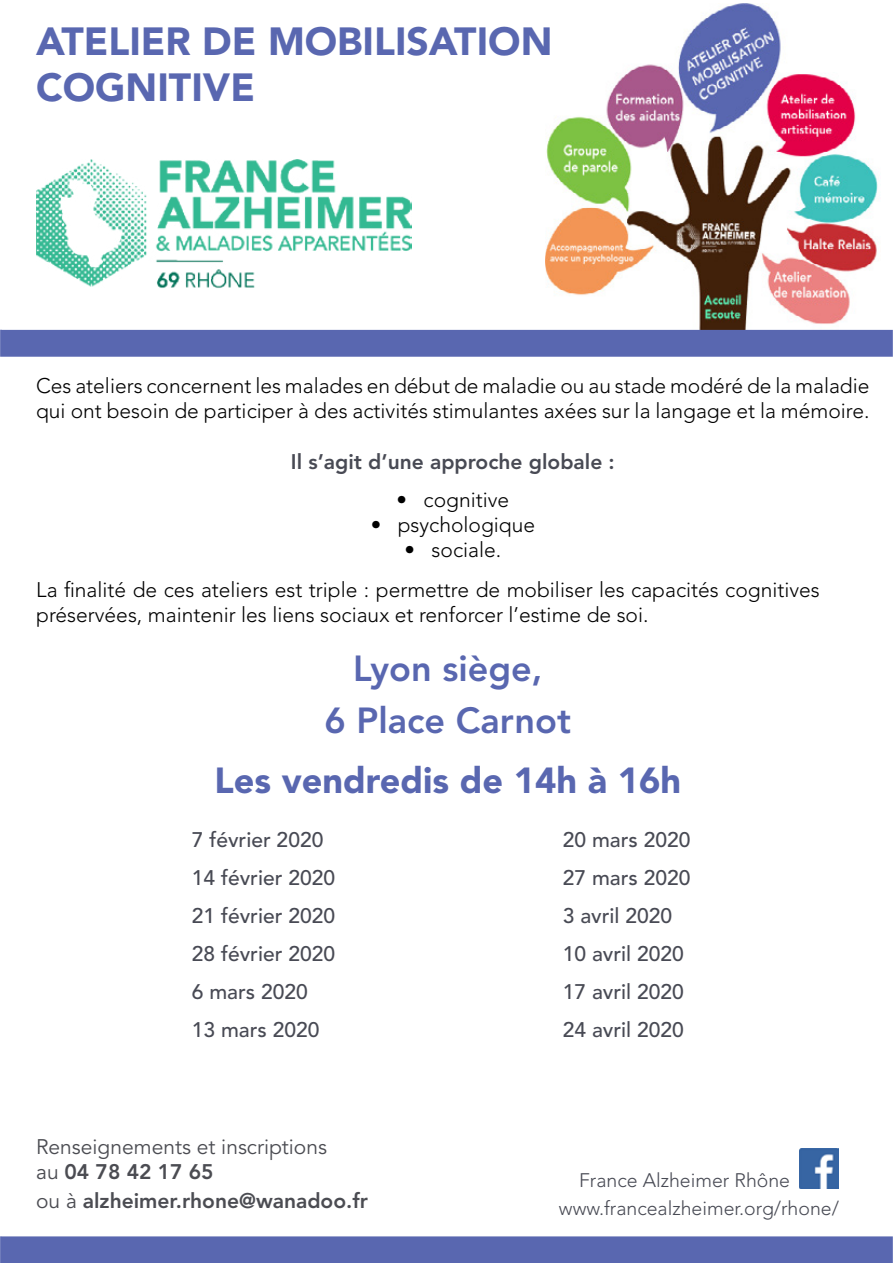
<style>
.page{position:relative;width:893px;height:1263px;background:#fff}
.page>*{position:absolute;margin:0;border:0;box-sizing:border-box;transform-origin:0 0}
.t1{font:900 39px/46.8px "Avenir LT Std";color:#5967b0}
.t2{font:800 36px/51.8px "Avenir LT Std";color:#5967b0;text-align:center}
.t3{font:900 36px "Avenir LT Std";color:#5967b0}
.t4{font:300 21px/25.2px "Avenir LT Std";color:#000}
.t5{font:500 21px/38px "Avenir LT Std";color:#484a54}
.t6{font:21px/25.2px "Avenir LT Std";color:#4b4c52}
.t7{font:800 21px "Avenir LT Std";color:#4b4c52}
.t8{font:800 21px "Avenir LT Std";color:#484a54}
.t9{font:300 19.5px/27.2px "Avenir LT Std";color:#484a54}
.s1{font-weight:800}
.s2{font-weight:400}
</style>
<div class="page">
<img style="left:546px;top:3px;width:335px;height:327px">
<img style="left:36px;top:160px;width:376px;height:128px">
<img style="left:800px;top:1148px;width:39px;height:41px">
<div style="left:0;top:330px;width:893px;height:27px;background:#5967b0"></div>
<div style="left:0;top:1236px;width:893px;height:27px;background:#5967b0"></div>
<h1 class="t1" style="left:36px;top:17px;width:518px">ATELIER DE MOBILISATION<br>COGNITIVE</h1>
<p class="t4" style="left:36px;top:373px;width:835px">Ces ateliers concernent les malades en début de maladie ou au stade modéré de la maladie qui ont besoin de participer à des activités stimulantes axées sur la langage et la mémoire.</p>
<p class="t8" style="left:291px;top:449px;width:325px">Il s’agit d’une approche globale :</p>
<p class="t4" style="left:397px;top:487px;width:114px">• cognitive</p>
<p class="t4" style="left:371px;top:512px;width:166px">• psychologique</p>
<p class="t4" style="left:36px;top:530px;width:785px;line-height:40px;text-indent:368px">• sociale.<br>La finalité de ces ateliers est triple : permettre de mobiliser les capacités cognitives</p>
<p class="t4" style="left:36px;top:603px;width:614px">préservées, maintenir les liens sociaux et renforcer l’estime de soi.</p>
<h2 class="t2" style="left:325px;top:643px;width:248px">Lyon siège,<br>6 Place Carnot</h2>
<h2 class="t3" style="left:215px;top:759px;width:468px">Les vendredis de 14h à 16h</h2>
<p class="t5" style="left:192px;top:821px;width:145px">7 février 2020<br>14 février 2020<br>21 février 2020<br>28 février 2020<br>6 mars 2020<br>13 mars 2020</p>
<p class="t5" style="left:563px;top:821px;width:129px">20 mars 2020<br>27 mars 2020<br>3 avril 2020<br>10 avril 2020<br>17 avril 2020<br>24 avril 2020</p>
<p class="t6" style="left:36px;top:1135px;width:292px">Renseignements et inscriptions au <span class="s1">04 78 42 17 65</span></p>
<p class="t7" style="left:36px;top:1188px;width:333px"><span class="s2">ou à</span> alzheimer.rhone@wanadoo.fr</p>
<p class="t9" style="left:559px;top:1167px;width:281px;text-indent:20px">France Alzheimer Rhône www.francealzheimer.org/rhone/</p>
</div>
